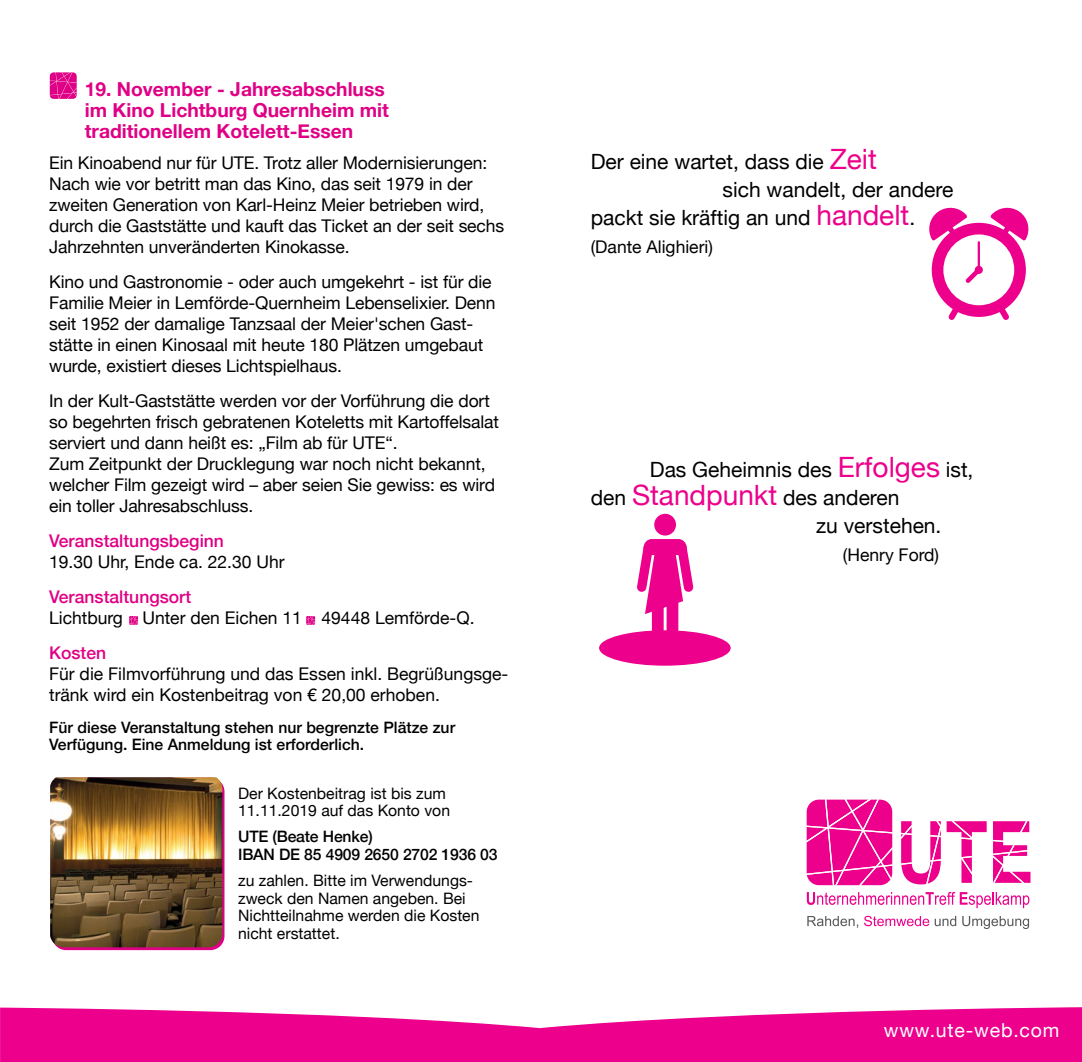
<style>
.page{position:relative;width:1082px;height:1062px;background:#fff}
.page>*{position:absolute;margin:0;border:0;box-sizing:border-box;transform-origin:0 0}
.t1{font:21px "Helvetica Neue";color:#000}
.t2{font:700 19.25px/21px "Helvetica Neue";color:#e00085}
.t3{font:19.25px "Helvetica Neue";letter-spacing:.04em;color:#fff}
.t4{font:17.5px/21px "Helvetica Neue";letter-spacing:-.005em;color:#000}
.t5{font:500 17.5px "Helvetica Neue";color:#e00085}
.t6{font:15.75px/17.5px "Helvetica Neue";color:#000}
.t7{font:500 15.75px/17.5px "Helvetica Neue";color:#000}
.s1{font-size:28px;color:#ec008c}
</style>
<div class="page">
<svg style="left:50px;top:72px;width:27px;height:27px"></svg>
<svg style="left:52px;top:777px;width:172px;height:173px"></svg>
<img style="left:50px;top:777px;width:172px;height:170px">
<svg style="left:129px;top:616px;width:9px;height:9px"></svg>
<svg style="left:306px;top:616px;width:9px;height:9px"></svg>
<svg style="left:0;top:1007px;width:1081px;height:55px;background:#ee239b"></svg>
<svg style="left:806px;top:892px;width:223px;height:16px"></svg>
<svg style="left:806px;top:799px;width:86px;height:86px;background:#ee259d"></svg>
<svg style="left:901px;top:821px;width:39px;height:63px"></svg>
<svg style="left:946px;top:821px;width:40px;height:62px"></svg>
<svg style="left:993px;top:821px;width:37px;height:62px"></svg>
<svg style="left:807px;top:916px;width:51px;height:12px"></svg>
<svg style="left:864px;top:915px;width:92px;height:11px"></svg>
<svg style="left:962px;top:916px;width:67px;height:13px"></svg>
<svg style="left:948px;top:309px;width:10px;height:11px"></svg>
<svg style="left:999px;top:308px;width:10px;height:12px"></svg>
<div style="left:931px;top:223px;width:94px;height:94px;background:#ec008c;border-radius:50%"></div>
<div style="left:943px;top:234px;width:71px;height:71px;background:#fff;border-radius:50%"></div>
<hr style="left:977px;top:241px;width:2px;height:30px;background:#ec008c">
<svg style="left:965px;top:271px;width:16px;height:12px"></svg>
<div style="left:974px;top:266px;width:8px;height:8px;background:#ec008c;border-radius:50%"></div>
<svg style="left:990px;top:207px;width:39px;height:34px"></svg>
<svg style="left:929px;top:207px;width:38px;height:34px"></svg>
<div style="left:654px;top:514px;width:22px;height:21px;background:#ec008c;border-radius:50%"></div>
<svg style="left:637px;top:539px;width:56px;height:93px"></svg>
<div style="left:599px;top:630px;width:131px;height:35px;background:#ec008c;border-radius:50%"></div>
<p class="t2" style="left:85px;top:80px;width:306px">19. November - Jahresabschluss im Kino Lichtburg Quernheim mit traditionellem Kotelett-Essen</p>
<p class="t4" style="left:49px;top:153px;width:456px">Ein Kinoabend nur für UTE. Trotz aller Modernisierungen:<br>Nach wie vor betritt man das Kino, das seit 1979 in der zweiten Generation von Karl-Heinz Meier betrieben wird, durch die Gaststätte und kauft das Ticket an der seit sechs Jahrzehnten unveränderten Kinokasse.</p>
<p class="t4" style="left:49px;top:272px;width:448px">Kino und Gastronomie - oder auch umgekehrt - ist für die Familie Meier in Lemförde-Quernheim Lebenselixier. Denn seit 1952 der damalige Tanzsaal der Meier'schen Gast&shy;stätte in einen Kinosaal mit heute 180 Plätzen umgebaut wurde, existiert dieses Lichtspielhaus.</p>
<p class="t4" style="left:49px;top:391px;width:451px">In der Kult-Gaststätte werden vor der Vorführung die dort so begehrten frisch gebratenen Koteletts mit Kartoffelsalat serviert und dann heißt es: „Film ab für UTE“.<br>Zum Zeitpunkt der Drucklegung war noch nicht bekannt, welcher Film gezeigt wird – aber seien Sie gewiss: es wird ein toller Jahresabschluss.</p>
<p class="t5" style="left:49px;top:527px;width:176px">Veranstaltungsbeginn</p>
<p class="t4" style="left:49px;top:552px;width:237px">19.30 Uhr, Ende ca. 22.30 Uhr</p>
<p class="t5" style="left:49px;top:583px;width:143px">Veranstaltungsort</p>
<p class="t4" style="left:49px;top:608px;width:427px">Lichtburg Unter den Eichen 11 49448 Lemförde-Q.</p>
<p class="t5" style="left:49px;top:639px;width:59px">Kosten</p>
<p class="t4" style="left:49px;top:664px;width:461px">Für die Filmvorführung und das Essen inkl. Begrüßungsge&shy;tränk wird ein Kostenbeitrag von € 20,00 erhoben.</p>
<p class="t7" style="left:49px;top:717px;width:407px">Für diese Veranstaltung stehen nur begrenzte Plätze zur<br>Verfügung. Eine Anmeldung ist erforderlich.</p>
<p class="t6" style="left:238px;top:785px;width:213px">Der Kostenbeitrag ist bis zum<br>11.11.2019 auf das Konto von</p>
<p class="t7" style="left:238px;top:826px;width:261px">UTE (Beate Henke)<br>IBAN DE 85 4909 2650 2702 1936 03</p>
<p class="t6" style="left:238px;top:872px;width:243px">zu zahlen. Bitte im Verwendungs&shy;zweck den Namen angeben. Bei<br>Nichtteilnahme werden die Kosten nicht erstattet.</p>
<p class="t1" style="left:590px;top:146px;width:287px">Der eine wartet, dass die <span class="s1">Zeit</span></p>
<p class="t1" style="left:722px;top:174px;width:232px">sich wandelt, der andere</p>
<p class="t1" style="left:590px;top:202px;width:326px">packt sie kräftig an und <span class="s1">handelt</span>.</p>
<p class="t4" style="left:590px;top:237px;width:124px">(Dante Alighieri)</p>
<p class="t1" style="left:650px;top:454px;width:325px">Das Geheimnis des <span class="s1">Erfolges</span> ist,</p>
<p class="t1" style="left:590px;top:482px;width:310px">den <span class="s1">Standpunkt</span> des anderen</p>
<p class="t1" style="left:816px;top:510px;width:127px">zu verstehen.</p>
<p class="t4" style="left:842px;top:545px;width:98px">(Henry Ford)</p>
<p class="t3" style="left:883px;top:1016px;width:177px">www.ute-web.com</p>
</div>
